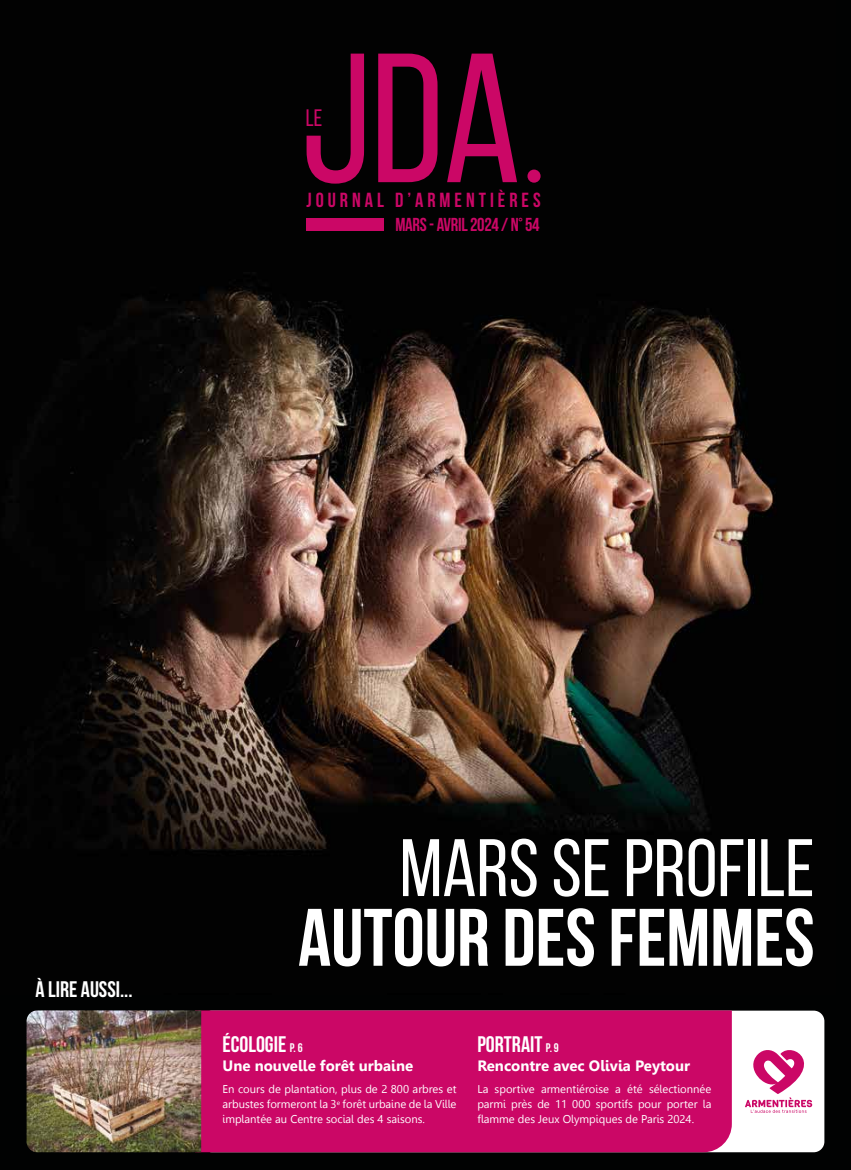
<style>
.page{position:relative;width:851px;height:1170px;background:#fff}
.page>*{position:absolute;margin:0;border:0;box-sizing:border-box;transform-origin:0 0}
.t1{font:700 81.25px "Bebas Neue";color:#fff}
.t2{font:81.25px "Bebas Neue";color:#fff}
.t3{font:23.75px "Bebas Neue";color:#cb0766}
.t4{font:700 22.5px "Bebas Neue";color:#fff}
.t5{font:700 20.38px "Bebas Neue";letter-spacing:.195em;color:#cb0766}
.t6{font:700 18.75px "Bebas Neue";letter-spacing:-.015em;color:#cb0766}
.t7{font:700 15px "Leelawadee";color:#fff}
.t8{font:11.25px/15px "Leelawadee";color:#fff;text-align:justify}
.s1{font-size:12.5px}
</style>
<div class="page">
<div style="left:0;top:0;width:850px;height:1169px;background:#010202"></div>
<img style="left:70px;top:53px;width:706px;height:798px">
<div style="left:201px;top:1010px;width:623px;height:142px;background:#fff;border-radius:11px"></div>
<div style="left:201px;top:1010px;width:530px;height:142px;background:#cb0766"></div>
<svg style="left:306px;top:54px;width:211px;height:130px"></svg>
<div style="left:527px;top:169px;width:13px;height:14px;background:#cb0766;border-radius:50%"></div>
<div style="left:306px;top:218px;width:78px;height:13px;background:#cb0766"></div>
<svg style="left:745px;top:1040px;width:80px;height:72px"></svg>
<img style="left:27px;top:1010px;width:174px;height:142px">
<h2 class="t3" style="left:305px;top:105px;width:18px">LE</h2>
<h3 class="t5" style="left:306px;top:189px;width:235px">JOURNAL D’ARMENTIÈRES</h3>
<h3 class="t6" style="left:395px;top:214px;width:146px">MARS - AVRIL 2024 / N° 54</h3>
<h3 class="t4" style="left:35px;top:976px;width:99px">À LIRE AUSSI...</h3>
<h1 class="t2" style="left:400px;top:823px;width:416px">MARS SE PROFILE</h1>
<h1 class="t1" style="left:298px;top:893px;width:518px">AUTOUR DES FEMMES</h1>
<h3 class="t4" style="left:222px;top:1031px;width:82px">ÉCOLOGIE <span class="s1">P. 6</span></h3>
<h3 class="t7" style="left:222px;top:1056px;width:192px">Une nouvelle forêt urbaine</h3>
<p class="t8" style="left:222px;top:1081px;width:235px">En cours de plantation, plus de 2 800 arbres et arbustes formeront la 3<sup>e</sup> forêt urbaine de la Ville implantée au Centre social des 4 saisons.</p>
<h3 class="t4" style="left:477px;top:1031px;width:83px">PORTRAIT <span class="s1">P. 9</span></h3>
<h3 class="t7" style="left:477px;top:1056px;width:214px">Rencontre avec Olivia Peytour</h3>
<p class="t8" style="left:477px;top:1081px;width:235px">La sportive armentiéroise a été sélectionnée parmi près de 11 000 sportifs pour porter la flamme des Jeux Olympiques de Paris 2024.</p>
</div>
